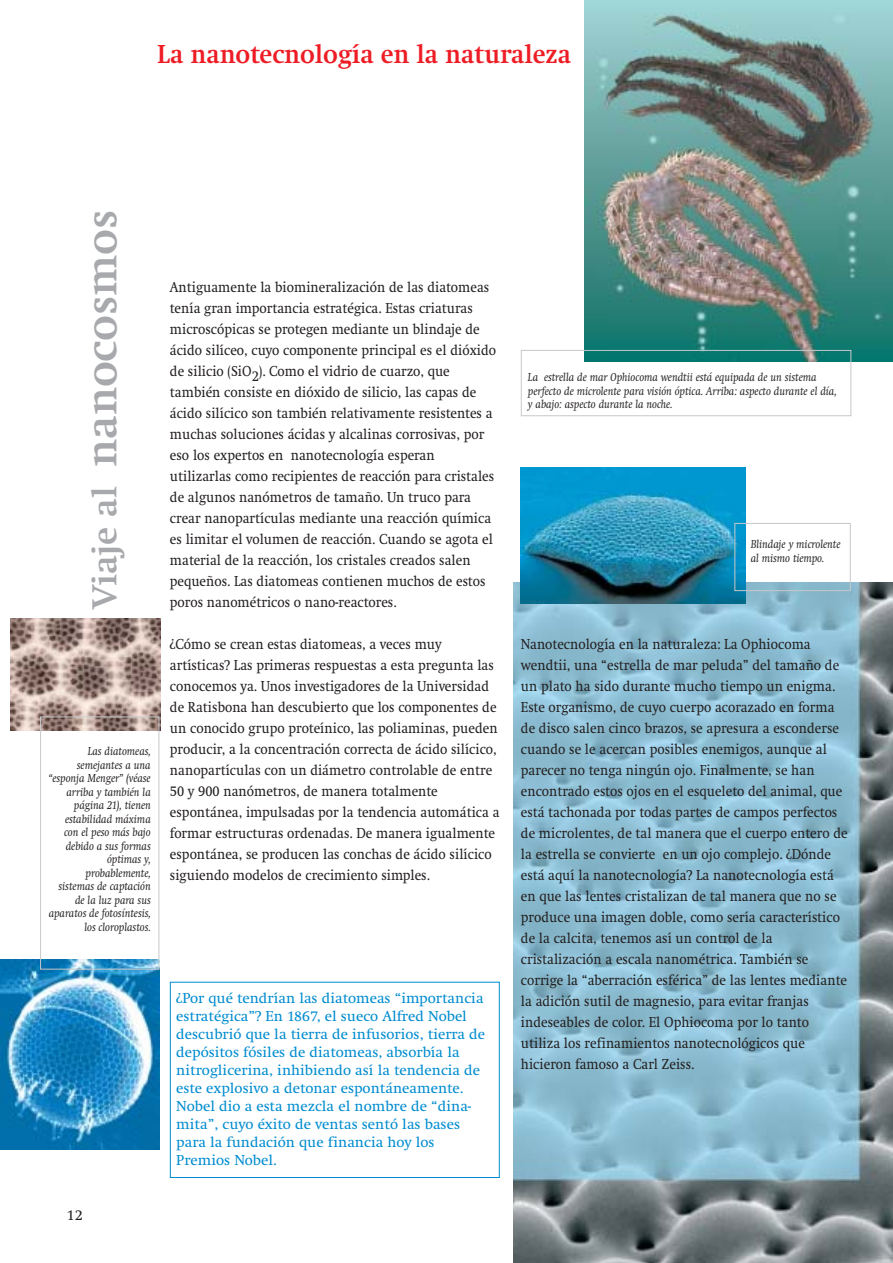
<style>
.page{position:relative;width:893px;height:1263px;background:#fff}
.page>*{position:absolute;margin:0;border:0;box-sizing:border-box;transform-origin:0 0}
.t1{font:700 45px "Swift EF";color:#a7a9ac}
.t2{font:700 27px "Swift EF";color:#ee1c24;scale:.95 1}
.t3{font:15px/21px "Swift EF";color:#231f1f;scale:.9 1}
.t4{font:15px/18px "Swift EF";color:#008cd0}
.t5{font:15px "Swift EF";color:#231f1f}
.t6{font:italic 12px/13.5px "Swift EF";letter-spacing:-.005em;color:#231f1f;scale:.9 1}
.s1{font-size:36px}
</style>
<div class="page">
<img style="left:0;top:960px;width:159px;height:189px">
<img style="left:513px;top:583px;width:379px;height:680px">
<img style="left:521px;top:468px;width:224px;height:136px">
<img style="left:11px;top:619px;width:150px;height:111px">
<img style="left:584px;top:0;width:308px;height:362px">
<div style="left:40px;top:717px;width:119px;height:253px;border:1px solid #c7c8ca"></div>
<div style="left:734px;top:523px;width:116px;height:68px;border:1px solid #c7c8ca"></div>
<div style="left:170px;top:982px;width:329px;height:196px;border:1px solid #008cd0"></div>
<div style="left:521px;top:350px;width:330px;height:66px;border:1px solid #c7c8ca"></div>
<h2 class="t2" style="left:157px;top:44px;width:437px">La nanotecnología en la naturaleza</h2>
<h1 class="t1" style="left:84px;top:608px;width:400px;rotate:-90deg"><span class="s1">Viaje al</span> nanocosmos</h1>
<p class="t6" style="left:48px;top:746px;width:115px;text-align:right">Las diatomeas, semejantes a una “esponja Menger” (véase arriba y también la página 21), tienen estabilidad máxima con el peso más bajo debido a sus formas óptimas y, probablemente, sistemas de captación de la luz para sus aparatos de fotosíntesis, los cloroplastos.</p>
<p class="t5" style="left:67px;top:1210px;width:17px">12</p>
<p class="t3" style="left:170px;top:278px;width:364px">Antiguamente la biomineralización de las diatomeas tenía gran importancia estratégica. Estas criaturas microscópicas se protegen mediante un blindaje de ácido silíceo, cuyo componente principal es el dióxido de silicio (SiO2). Como el vidrio de cuarzo, que también consiste en dióxido de silicio, las capas de ácido silícico son también relativamente resistentes a muchas soluciones ácidas y alcalinas corrosivas, por eso los expertos en nanotecnología esperan utilizarlas como recipientes de reacción para cristales de algunos nanómetros de tamaño. Un truco para crear nanopartículas mediante una reacción química es limitar el volumen de reacción. Cuando se agota el material de la reacción, los cristales creados salen pequeños. Las diatomeas contienen muchos de estos poros nanométricos o nano-reactores.</p>
<p class="t3" style="left:170px;top:635px;width:368px">¿Cómo se crean estas diatomeas, a veces muy artísticas? Las primeras respuestas a esta pregunta las conocemos ya. Unos investigadores de la Universidad de Ratisbona han descubierto que los componentes de un conocido grupo proteínico, las poliaminas, pueden producir, a la concentración correcta de ácido silícico, nanopartículas con un diámetro controlable de entre 50 y 900 nanómetros, de manera totalmente espontánea, impulsadas por la tendencia automática a formar estructuras ordenadas. De manera igualmente espontánea, se producen las conchas de ácido silícico siguiendo modelos de crecimiento simples.</p>
<p class="t3" style="left:521px;top:635px;width:364px">Nanotecnología en la naturaleza: La Ophiocoma wendtii, una “estrella de mar peluda” del tamaño de un plato ha sido durante mucho tiempo un enigma.<br>Este organismo, de cuyo cuerpo acorazado en forma de disco salen cinco brazos, se apresura a esconderse cuando se le acercan posibles enemigos, aunque al parecer no tenga ningún ojo. Finalmente, se han encontrado estos ojos en el esqueleto del animal, que está tachonada por todas partes de campos perfectos de microlentes, de tal manera que el cuerpo entero de la estrella se convierte en un ojo complejo. ¿Dónde está aquí la nanotecnología? La nanotecnología está en que las lentes cristalizan de tal manera que no se produce una imagen doble, como sería característico de la calcita, tenemos así un control de la cristalización a escala nanométrica. También se corrige la “aberración esférica” de las lentes mediante la adición sutil de magnesio, para evitar franjas indeseables de color. El Ophiocoma por lo tanto utiliza los refinamientos nanotecnológicos que hicieron famoso a Carl Zeiss.</p>
<p class="t6" style="left:528px;top:372px;width:344px">La estrella de mar Ophiocoma wendtii está equipada de un sistema perfecto de microlente para visión óptica. Arriba: aspecto durante el día, y abajo: aspecto durante la noche.</p>
<p class="t6" style="left:750px;top:538px;width:101px">Blindaje y microlente al mismo tiempo.</p>
<p class="t4" style="left:176px;top:990px;width:310px">¿Por qué tendrían las diatomeas “importancia estratégica”? En 1867, el sueco Alfred Nobel descubrió que la tierra de infusorios, tierra de depósitos fósiles de diatomeas, absorbía la nitroglicerina, inhibiendo así la tendencia de este explosivo a detonar espontáneamente.<br>Nobel dio a esta mezcla el nombre de “dina&shy;mita”, cuyo éxito de ventas sentó las bases para la fundación que financia hoy los Premios Nobel.</p>
</div>
